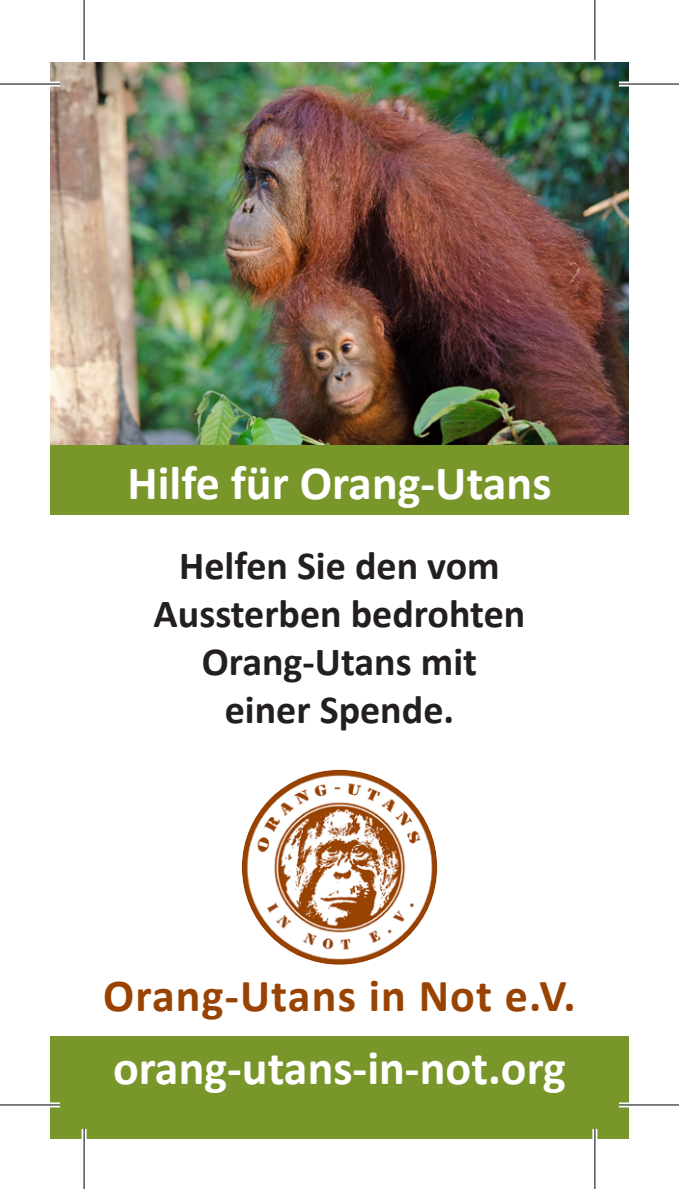
<style>
.page{position:relative;width:679px;height:1189px;background:#fff}
.page>*{position:absolute;margin:0;border:0;box-sizing:border-box;transform-origin:0 0}
.t1{font:700 48px "Calibri";color:#fff}
.t2{font:700 46px "Calibri";letter-spacing:.025em;color:#994302}
.t3{font:700 40px "Calibri";color:#231f20}
</style>
<div class="page">
<img style="left:50px;top:63px;width:578px;height:383px">
<div style="left:50px;top:446px;width:578px;height:69px;background:#79962a"></div>
<div style="left:50px;top:1036px;width:578px;height:102px;background:#79962a"></div>
<img style="left:242px;top:769px;width:195px;height:195px;border-radius:50%">
<hr style="left:0;top:82px;width:60px;height:4px;background:#fff">
<hr style="left:618px;top:82px;width:60px;height:4px;background:#fff">
<svg style="left:0;top:1102px;width:60px;height:5px"></svg>
<svg style="left:618px;top:1102px;width:60px;height:5px"></svg>
<hr style="left:82px;top:1128px;width:4px;height:60px;background:#fff">
<svg style="left:595px;top:0;width:1px;height:60px"></svg>
<svg style="left:592px;top:1129px;width:5px;height:59px"></svg>
<hr style="left:0;top:83px;width:60px;height:2px;background:#000">
<hr style="left:618px;top:83px;width:60px;height:2px;background:#000">
<hr style="left:0;top:1104px;width:60px;height:1px;background:#000">
<hr style="left:618px;top:1104px;width:60px;height:1px;background:#000">
<hr style="left:83px;top:0;width:2px;height:60px;background:#000">
<hr style="left:83px;top:1128px;width:2px;height:60px;background:#000">
<hr style="left:594px;top:0;width:1px;height:60px;background:#000">
<hr style="left:594px;top:1128px;width:1px;height:60px;background:#000">
<p class="t1" style="left:127px;top:448px;width:425px">Hilfe für Orang-Utans</p>
<p class="t3" style="left:179px;top:537px;width:322px">Helfen Sie den vom</p>
<p class="t3" style="left:153px;top:585px;width:373px">Aussterben bedrohten</p>
<p class="t3" style="left:202px;top:633px;width:276px">Orang-Utans mit</p>
<p class="t3" style="left:225px;top:681px;width:231px">einer Spende.</p>
<p class="t2" style="left:103px;top:963px;width:474px">Orang-Utans in Not e.V.</p>
<p class="t1" style="left:113px;top:1034px;width:454px">orang-utans-in-not.org</p>
</div>
